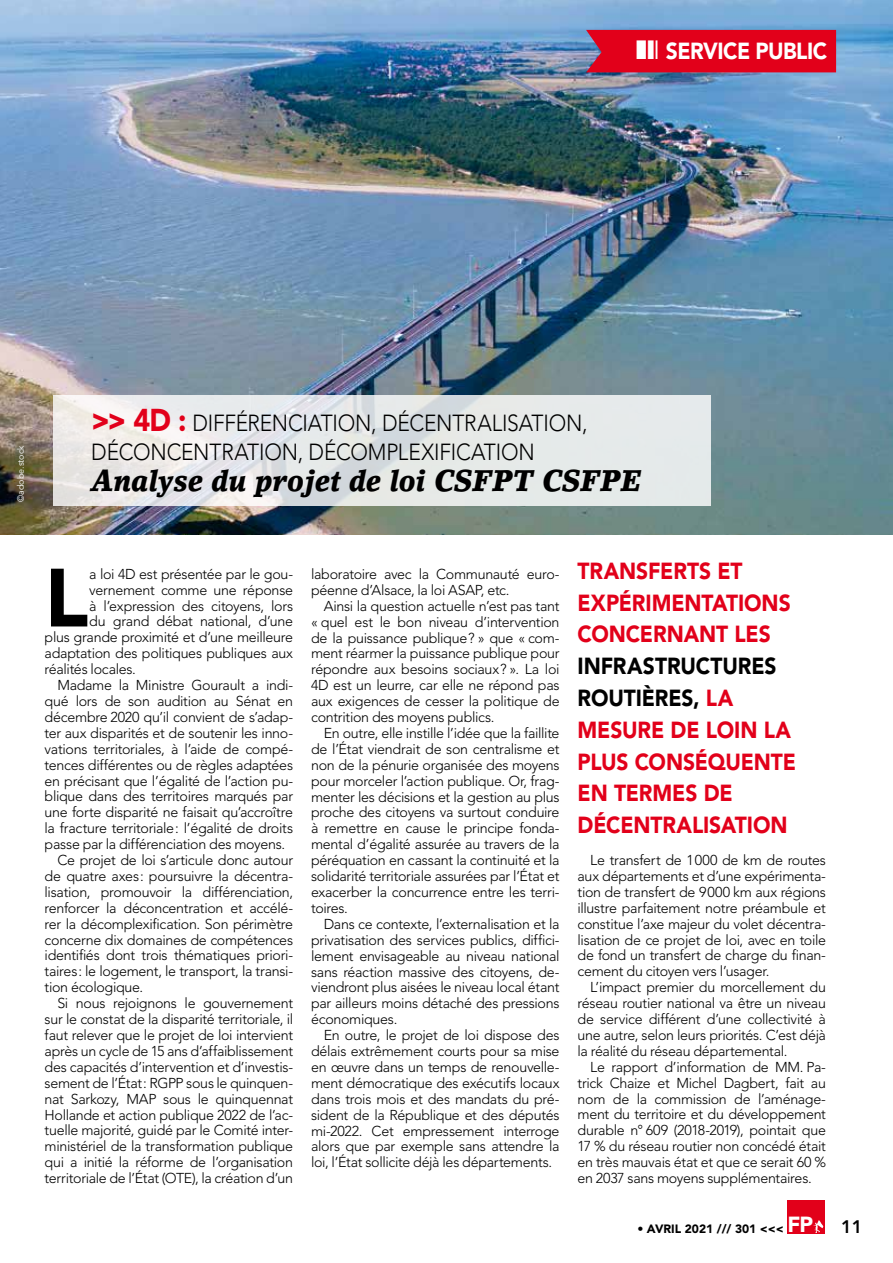
<style>
.page{position:relative;width:893px;height:1263px;background:#fff}
.page>*{position:absolute;margin:0;border:0;box-sizing:border-box;transform-origin:0 0}
.t1{font:900 81.6px "Avenir LT Std";color:#000}
.t2{font:italic 900 29.7px "Lino Letter Std";color:#000;scale:.91 1}
.t3{font:900 23.1px/31.8px "Avenir LT Std";letter-spacing:-.005em;color:#e2001a;scale:.91 1}
.t4{font:300 23.1px/28.7px "Avenir LT Std";letter-spacing:-.01em;color:#000;scale:.91 1}
.t5{font:900 23.1px "Avenir LT Std";letter-spacing:-.025em;color:#fff;scale:.91 1}
.t6{font:800 18px "Avenir LT Std";color:#000}
.t7{font:300 14.25px/15.9px "Avenir LT Std";letter-spacing:-.02em;color:#000;text-align:justify}
.t8{font:900 12px "Avenir LT Std";color:#000}
.t9{font:9px "Avenir LT Std";color:#fff}
.s1{font-weight:900;font-size:31.35px;color:#e2001a}
.s2{color:#000}
.s3{font-size:21.75px;color:#fff}
</style>
<div class="page">
<div style="left:788px;top:1200px;width:37px;height:33px;background:#e2001a"></div>
<svg style="left:814px;top:1220px;width:9px;height:13px"></svg>
<img style="left:0;top:0;width:893px;height:534px">
<svg style="left:53px;top:395px;width:658px;height:110px;background:#e5e7e8"></svg>
<div style="left:586px;top:30px;width:250px;height:42px;background:#e2001a"></div>
<h3 class="t5" style="left:666px;top:37px;width:179px">SERVICE PUBLIC</h3>
<p class="t9" style="left:16px;top:502px;width:58px;rotate:-90deg">©adobe.stock</p>
<h3 class="t4" style="left:91px;top:409px;width:547px"><span class="s1">&gt;&gt; 4D :</span> DIFFÉRENCIATION, DÉCENTRALISATION,<br>DÉCONCENTRATION, DÉCOMPLEXIFICATION</h3>
<h2 class="t2" style="left:91px;top:463px;width:606px">Analyse du projet de loi CSFPT CSFPE</h2>
<h1 class="t1" style="left:45px;top:549px;width:45px">L</h1>
<p class="t7" style="left:89px;top:566px;width:205px">a loi 4D est présentée par le gou-</p>
<p class="t7" style="left:89px;top:582px;width:205px">vernement comme une réponse</p>
<p class="t7" style="left:89px;top:598px;width:205px">à l’expression des citoyens, lors</p>
<p class="t7" style="left:89px;top:614px;width:205px">du grand débat national, d’une</p>
<p class="t7" style="left:45px;top:630px;width:250px">plus grande proximité et d’une meilleure</p>
<p class="t7" style="left:45px;top:645px;width:250px">adaptation des politiques publiques aux</p>
<p class="t7" style="left:45px;top:661px;width:93px">réalités locales.</p>
<p class="t7" style="left:57px;top:677px;width:237px">Madame la Ministre Gourault a indi-</p>
<p class="t7" style="left:45px;top:693px;width:250px">qué lors de son audition au Sénat en</p>
<p class="t7" style="left:45px;top:709px;width:250px">décembre 2020 qu’il convient de s’adap-</p>
<p class="t7" style="left:45px;top:725px;width:250px">ter aux disparités et de soutenir les inno-</p>
<p class="t7" style="left:45px;top:741px;width:250px">vations territoriales, à l’aide de compé-</p>
<p class="t7" style="left:45px;top:757px;width:250px">tences différentes ou de règles adaptées</p>
<p class="t7" style="left:45px;top:773px;width:250px">en précisant que l’égalité de l’action pu-</p>
<p class="t7" style="left:45px;top:789px;width:250px">blique dans des territoires marqués par</p>
<p class="t7" style="left:45px;top:804px;width:250px">une forte disparité ne faisait qu’accroître</p>
<p class="t7" style="left:45px;top:820px;width:250px">la fracture territoriale: l’égalité de droits</p>
<p class="t7" style="left:45px;top:836px;width:242px">passe par la différenciation des moyens.</p>
<p class="t7" style="left:57px;top:852px;width:237px">Ce projet de loi s’articule donc autour</p>
<p class="t7" style="left:45px;top:868px;width:250px">de quatre axes: poursuivre la décentra-</p>
<p class="t7" style="left:45px;top:884px;width:250px">lisation, promouvoir la différenciation,</p>
<p class="t7" style="left:45px;top:900px;width:250px">renforcer la déconcentration et accélé-</p>
<p class="t7" style="left:45px;top:916px;width:250px">rer la décomplexification. Son périmètre</p>
<p class="t7" style="left:45px;top:932px;width:250px">concerne dix domaines de compétences</p>
<p class="t7" style="left:45px;top:948px;width:250px">identifiés dont trois thématiques priori-</p>
<p class="t7" style="left:45px;top:963px;width:250px">taires: le logement, le transport, la transi-</p>
<p class="t7" style="left:45px;top:979px;width:100px">tion écologique.</p>
<p class="t7" style="left:57px;top:995px;width:237px">Si nous rejoignons le gouvernement</p>
<p class="t7" style="left:45px;top:1011px;width:250px">sur le constat de la disparité territoriale, il</p>
<p class="t7" style="left:45px;top:1027px;width:250px">faut relever que le projet de loi intervient</p>
<p class="t7" style="left:45px;top:1043px;width:250px">après un cycle de 15 ans d’affaiblissement</p>
<p class="t7" style="left:45px;top:1059px;width:250px">des capacités d’intervention et d’investis-</p>
<p class="t7" style="left:45px;top:1075px;width:250px">sement de l’État: RGPP sous le quinquen-</p>
<p class="t7" style="left:45px;top:1091px;width:250px">nat Sarkozy, MAP sous le quinquennat</p>
<p class="t7" style="left:45px;top:1107px;width:250px">Hollande et action publique 2022 de l’ac-</p>
<p class="t7" style="left:45px;top:1122px;width:250px">tuelle majorité, guidé par le Comité inter-</p>
<p class="t7" style="left:45px;top:1138px;width:250px">ministériel de la transformation publique</p>
<p class="t7" style="left:45px;top:1154px;width:250px">qui a initié la réforme de l’organisation</p>
<p class="t7" style="left:45px;top:1170px;width:250px">territoriale de l’État (OTE), la création d’un</p>
<p class="t7" style="left:311px;top:566px;width:250px">laboratoire avec la Communauté euro&shy;péenne d’Alsace, la loi ASAP, etc.</p>
<p class="t7" style="left:311px;top:598px;width:250px;text-indent:13px">Ainsi la question actuelle n’est pas tant « quel est le bon niveau d’intervention de la puissance publique? » que « com&shy;ment réarmer la puissance publique pour répondre aux besoins sociaux? ». La loi 4D est un leurre, car elle ne répond pas aux exigences de cesser la politique de contrition des moyens publics.</p>
<p class="t7" style="left:311px;top:725px;width:250px;text-indent:13px">En outre, elle instille l’idée que la faillite de l’État viendrait de son centralisme et non de la pénurie organisée des moyens pour morceler l’action publique. Or, frag&shy;menter les décisions et la gestion au plus proche des citoyens va surtout conduire à remettre en cause le principe fonda&shy;mental d’égalité assurée au travers de la péréquation en cassant la continuité et la solidarité territoriale assurées par l’État et exacerber la concurrence entre les terri&shy;toires.</p>
<p class="t7" style="left:311px;top:916px;width:250px;text-indent:13px">Dans ce contexte, l’externalisation et la privatisation des services publics, diffici&shy;lement envisageable au niveau national sans réaction massive des citoyens, de&shy;viendront plus aisées le niveau local étant par ailleurs moins détaché des pressions économiques.</p>
<p class="t7" style="left:311px;top:1027px;width:250px;text-indent:13px">En outre, le projet de loi dispose des délais extrêmement courts pour sa mise en œuvre dans un temps de renouvelle&shy;ment démocratique des exécutifs locaux dans trois mois et des mandats du pré&shy;sident de la République et des députés mi-2022. Cet empressement interroge alors que par exemple sans attendre la loi, l’État sollicite déjà les départements.</p>
<h3 class="t3" style="left:578px;top:555px;width:236px">TRANSFERTS ET<br>EXPÉRIMENTATIONS<br>CONCERNANT LES</h3>
<h3 class="t3" style="left:578px;top:650px;width:242px"><span class="s2">INFRASTRUCTURES<br>ROUTIÈRES,</span> LA<br>MESURE DE LOIN LA<br>PLUS CONSÉQUENTE<br>EN TERMES DE<br>DÉCENTRALISATION</h3>
<p class="t7" style="left:577px;top:852px;width:250px;text-indent:13px">Le transfert de 1000 de km de routes aux départements et d’une expérimenta&shy;tion de transfert de 9000 km aux régions illustre parfaitement notre préambule et constitue l’axe majeur du volet décentra&shy;lisation de ce projet de loi, avec en toile de fond un transfert de charge du finan&shy;cement du citoyen vers l’usager.</p>
<p class="t7" style="left:577px;top:979px;width:250px;text-indent:13px">L’impact premier du morcellement du réseau routier national va être un niveau de service différent d’une collectivité à une autre, selon leurs priorités. C’est déjà la réalité du réseau départemental.</p>
<p class="t7" style="left:577px;top:1059px;width:250px;text-indent:13px">Le rapport d’information de MM. Pa&shy;trick Chaize et Michel Dagbert, fait au nom de la commission de l’aménage&shy;ment du territoire et du développement durable n° 609 (2018-2019), pointait que 17 % du réseau routier non concédé était en très mauvais état et que ce serait 60 % en 2037 sans moyens supplémentaires.</p>
<p class="t8" style="left:637px;top:1222px;width:177px">• AVRIL 2021 /// 301 &lt;&lt;&lt; <span class="s3">FP</span></p>
<p class="t6" style="left:841px;top:1216px;width:23px">11</p>
</div>
